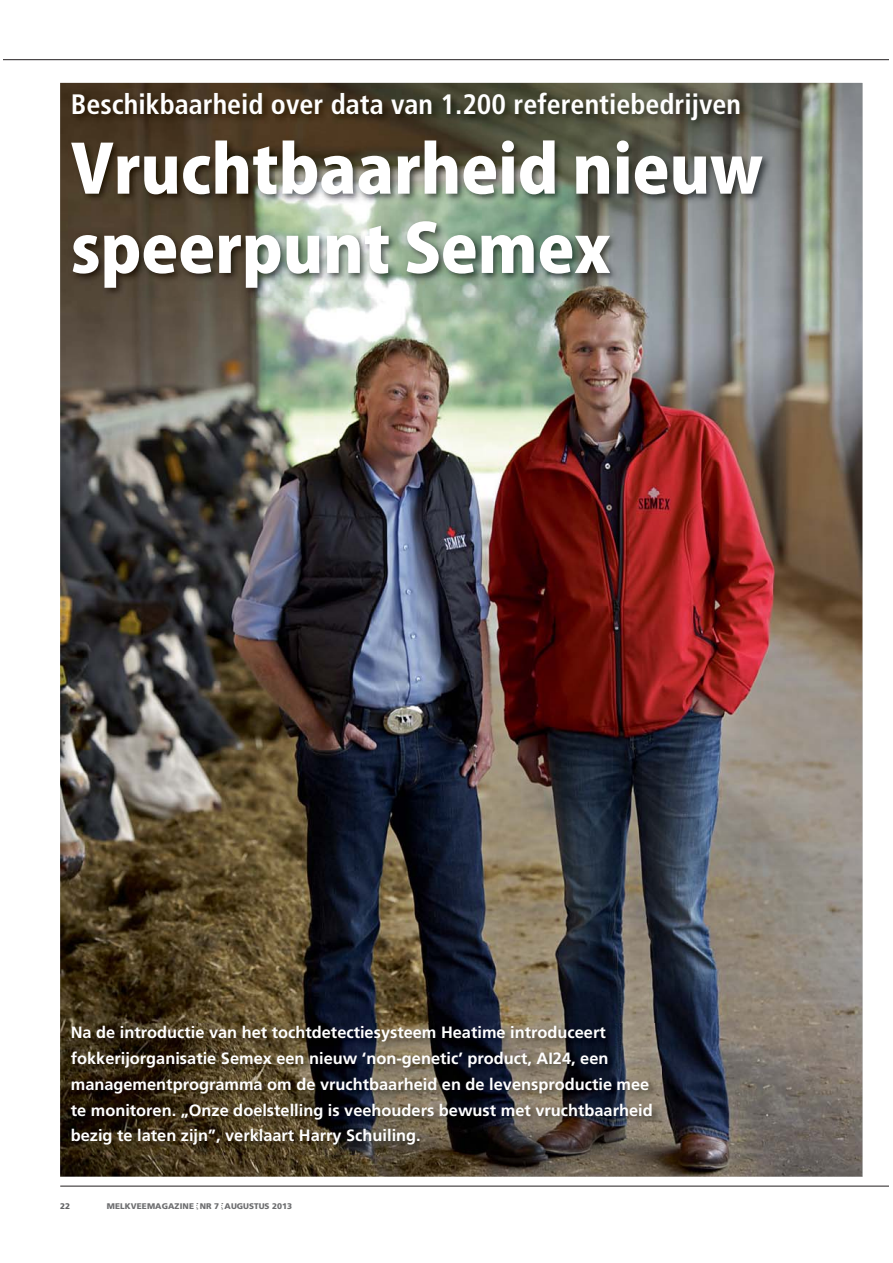
<style>
.page{position:relative;width:893px;height:1263px;background:#fff}
.page>*{position:absolute;margin:0;border:0;box-sizing:border-box;transform-origin:0 0}
.t1{font:66px/79.3px "Koz Go Pro Heavy 90 msp RKSJ H";color:#fff}
.t2{font:700 condensed 28.05px "Frutiger LT Std";color:#fff}
.t3{font:700 16.35px/25.7px "Frutiger LT Std";color:#fff}
.t4{font:900 8.25px "Frutiger LT Std";letter-spacing:.01em;color:#6d6e70}
.t5{font:900 8.25px "Frutiger LT Std";color:#636466}
</style>
<div class="page">
<hr style="left:4px;top:59px;width:885px;height:1px;background:#231f20">
<hr style="left:60px;top:1186px;width:829px;height:1px;background:#231f20">
<img style="left:60px;top:83px;width:802px;height:1094px">
<img style="left:69px;top:90px;width:703px;height:207px">
<img style="left:68px;top:1024px;width:593px;height:130px">
<h2 class="t2" style="left:71px;top:93px;width:672px">Beschikbaarheid over data van 1.200 referentiebedrijven</h2>
<h1 class="t1" style="left:71px;top:138px;width:694px">Vruchtbaarheid nieuw speerpunt Semex</h1>
<p class="t3" style="left:71px;top:1021px;width:583px">Na de introductie van het tochtdetectiesysteem Heatime introduceert fokkerijorganisatie Semex een nieuw ‘non-genetic’ product, AI24, een managementprogramma om de vruchtbaarheid en de levensproductie mee te monitoren. „Onze doelstelling is veehouders bewust met vruchtbaarheid bezig te laten zijn”, verklaart Harry Schuiling.</p>
<p class="t5" style="left:60px;top:1203px;width:12px">22</p>
<p class="t4" style="left:107px;top:1203px;width:187px">MELKVEEMAGAZINE NR 7 AUGUSTUS 2013</p>
</div>
